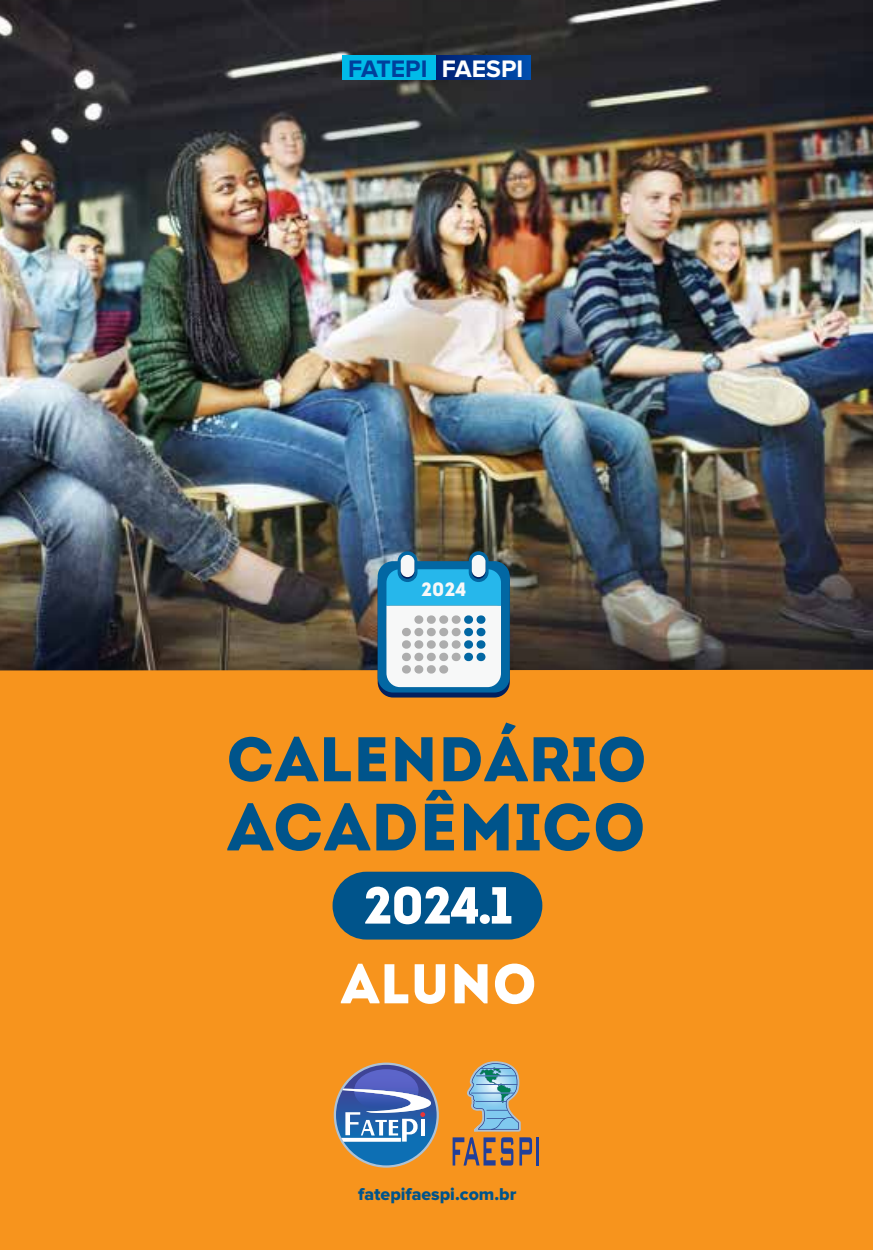
<style>
.page{position:relative;width:873px;height:1250px;background:#fff}
.page>*{position:absolute;margin:0;border:0;box-sizing:border-box;transform-origin:0 0}
.t1{font:66.6px "Intro";color:#00548b}
.t2{font:62.77px "Intro";color:#00548b}
.t3{font:55.8px "Intro";color:#fff}
.t4{font:51.98px "Intro";color:#fff}
.t5{font:700 24.75px "Proxima Nova";color:#00409c}
.t6{font:19.35px "Intro";color:#f7f8f8}
.t7{font:17.78px "Proxima Nova Extrabld";color:#00548b}
.s1{color:#fff}
</style>
<div class="page">
<img style="left:0;top:0;width:872px;height:669px">
<div style="left:0;top:669px;width:872px;height:580px;background:#f7941d"></div>
<svg style="left:377px;top:566px;width:132px;height:131px"></svg>
<div style="left:377px;top:561px;width:132px;height:131px;background:#0267a3;border-radius:15px"></div>
<svg style="left:386px;top:569px;width:115px;height:118px;background:#acdef0"></svg>
<svg style="left:397px;top:551px;width:20px;height:31px"></svg>
<svg style="left:400px;top:556px;width:14px;height:23px"></svg>
<div style="left:400px;top:555px;width:14px;height:22px;background:#f7f8f8;border-radius:7px"></div>
<svg style="left:468px;top:551px;width:20px;height:31px"></svg>
<svg style="left:471px;top:556px;width:14px;height:23px"></svg>
<div style="left:471px;top:555px;width:14px;height:22px;background:#f7f8f8;border-radius:7px"></div>
<div style="left:476px;top:615px;width:9px;height:8px;background:#0267a3;border-radius:4px"></div>
<div style="left:464px;top:615px;width:9px;height:8px;background:#0267a3;border-radius:4px"></div>
<div style="left:451px;top:615px;width:9px;height:8px;background:#adadad;border-radius:4px"></div>
<div style="left:439px;top:615px;width:9px;height:8px;background:#adadad;border-radius:4px"></div>
<div style="left:426px;top:615px;width:9px;height:8px;background:#adadad;border-radius:4px"></div>
<div style="left:414px;top:615px;width:9px;height:8px;background:#adadad;border-radius:4px"></div>
<div style="left:476px;top:628px;width:9px;height:8px;background:#0267a3;border-radius:4px"></div>
<div style="left:464px;top:628px;width:9px;height:8px;background:#0267a3;border-radius:4px"></div>
<div style="left:451px;top:628px;width:9px;height:8px;background:#adadad;border-radius:4px"></div>
<div style="left:439px;top:628px;width:9px;height:8px;background:#adadad;border-radius:4px"></div>
<div style="left:426px;top:628px;width:9px;height:8px;background:#adadad;border-radius:4px"></div>
<div style="left:414px;top:628px;width:9px;height:8px;background:#adadad;border-radius:4px"></div>
<div style="left:402px;top:628px;width:9px;height:8px;background:#adadad;border-radius:4px"></div>
<div style="left:476px;top:640px;width:9px;height:8px;background:#0267a3;border-radius:4px"></div>
<div style="left:464px;top:640px;width:9px;height:8px;background:#0267a3;border-radius:4px"></div>
<div style="left:451px;top:640px;width:9px;height:8px;background:#adadad;border-radius:4px"></div>
<div style="left:439px;top:640px;width:9px;height:8px;background:#adadad;border-radius:4px"></div>
<div style="left:426px;top:640px;width:9px;height:8px;background:#adadad;border-radius:4px"></div>
<div style="left:414px;top:640px;width:9px;height:8px;background:#adadad;border-radius:4px"></div>
<div style="left:402px;top:640px;width:9px;height:8px;background:#adadad;border-radius:4px"></div>
<div style="left:476px;top:652px;width:9px;height:9px;background:#0267a3;border-radius:4px"></div>
<div style="left:464px;top:652px;width:9px;height:9px;background:#0267a3;border-radius:4px"></div>
<div style="left:451px;top:652px;width:9px;height:9px;background:#adadad;border-radius:4px"></div>
<div style="left:439px;top:652px;width:9px;height:9px;background:#adadad;border-radius:4px"></div>
<div style="left:426px;top:652px;width:9px;height:9px;background:#adadad;border-radius:4px"></div>
<div style="left:414px;top:652px;width:9px;height:9px;background:#adadad;border-radius:4px"></div>
<div style="left:402px;top:652px;width:9px;height:9px;background:#adadad;border-radius:4px"></div>
<div style="left:439px;top:665px;width:9px;height:8px;background:#adadad;border-radius:4px"></div>
<div style="left:426px;top:665px;width:9px;height:8px;background:#adadad;border-radius:4px"></div>
<div style="left:414px;top:665px;width:9px;height:8px;background:#adadad;border-radius:4px"></div>
<div style="left:402px;top:665px;width:9px;height:8px;background:#adadad;border-radius:4px"></div>
<div style="left:332px;top:871px;width:210px;height:68px;background:#00548b;border-radius:34px"></div>
<div style="left:343px;top:55px;width:93px;height:25px;background:#00bbe8"></div>
<div style="left:436px;top:55px;width:94px;height:25px;background:linear-gradient(to right,#001f71,#004eae)"></div>
<svg style="left:336px;top:1064px;width:100px;height:101px;background:#778a9d"></svg>
<svg style="left:354px;top:1069px;width:64px;height:42px;background:#6272c4"></svg>
<svg style="left:466px;top:1060px;width:54px;height:71px;background:#9eaca4"></svg>
<hr style="left:536px;top:1137px;width:3px;height:28px;background:#223f99">
<svg style="left:519px;top:1137px;width:13px;height:28px"></svg>
<svg style="left:452px;top:1137px;width:61px;height:28px;background:#9c6f51"></svg>
<h3 class="t5" style="left:348px;top:54px;width:177px">FATEPI <span class="s1">FAESPI</span></h3>
<p class="t6" style="left:421px;top:578px;width:46px">2024</p>
<h2 class="t2" style="left:226px;top:721px;width:422px">CALENDÁRIO</h2>
<h1 class="t1" style="left:227px;top:787px;width:420px">ACADÊMICO</h1>
<h3 class="t4" style="left:364px;top:874px;width:150px">2024.1</h3>
<h3 class="t3" style="left:340px;top:950px;width:197px">ALUNO</h3>
<p class="t7" style="left:358px;top:1183px;width:160px">fatepifaespi.com.br</p>
</div>
